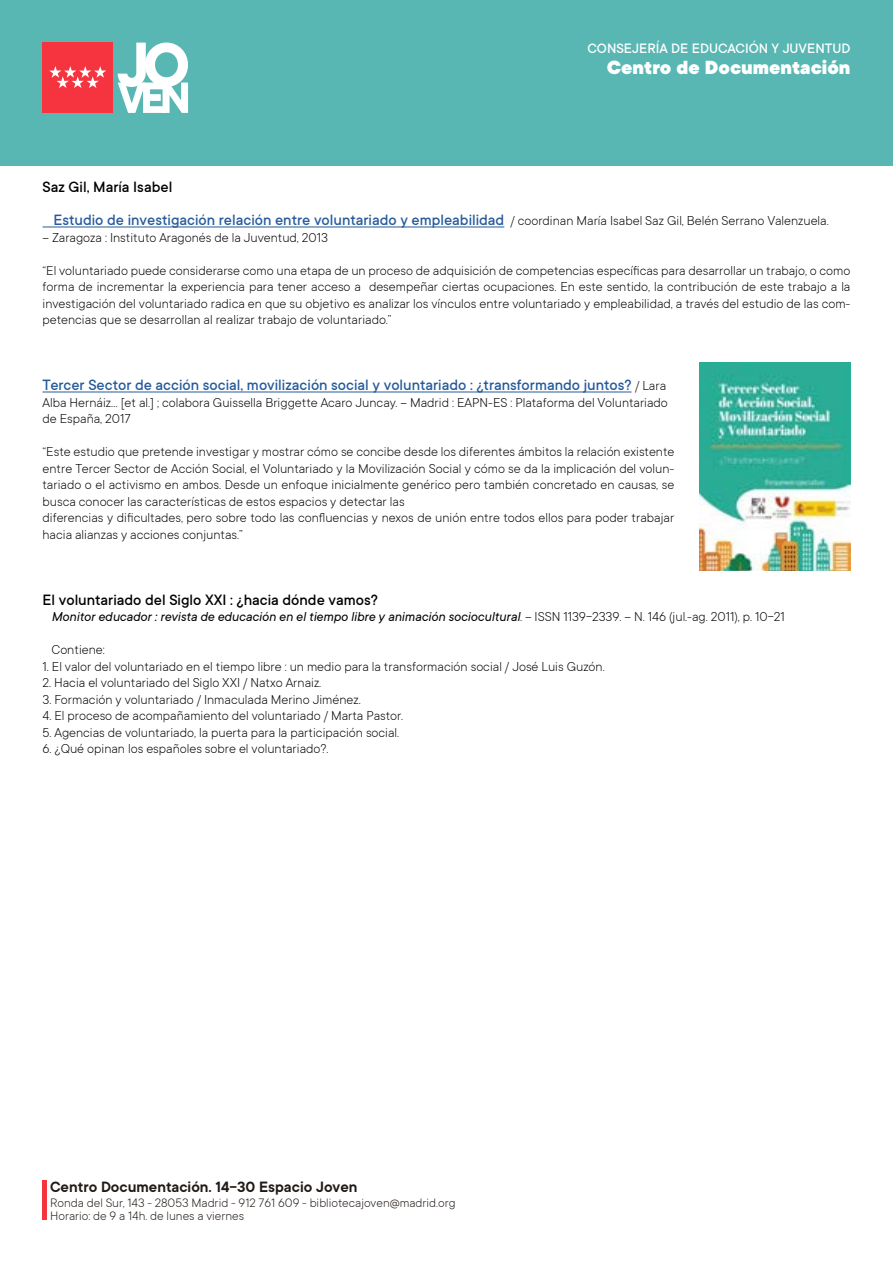
<style>
.page{position:relative;width:893px;height:1263px;background:#fff}
.page>*{position:absolute;margin:0;border:0;box-sizing:border-box;transform-origin:0 0}
.t1{font:900 21px "TT Commons";color:#fff}
.t2{font:500 16.5px/33px "TT Commons";color:#275b9b}
.t3{font:500 16.5px "TT Commons";color:#000}
.t4{font:600 16.5px "TT Commons";color:#211915}
.t5{font:500 15px "TT Commons";color:#fff}
.t6{font:300 14.25px/16.5px "TT Commons";color:#000}
.t7{font:italic 14.25px "TT Commons";color:#000}
.t8{font:300 13.5px/13.5px "TT Commons";color:#211915}
.s1{color:#000}
.s2{font-weight:300;font-size:14.25px;color:#000}
.s3{font-weight:300;font-style:normal}
</style>
<div class="page">
<div style="left:0;top:0;width:893px;height:166px;background:#59b7b3"></div>
<div style="left:43px;top:43px;width:70px;height:70px;background:#f6343f"></div>
<svg style="left:49px;top:66px;width:57px;height:22px"></svg>
<svg style="left:118px;top:43px;width:70px;height:70px"></svg>
<hr style="left:43px;top:1180px;width:4px;height:40px;background:#f6343f">
<hr style="left:43px;top:227px;width:461px;height:1px;background:#275b9b">
<hr style="left:43px;top:392px;width:588px;height:1px;background:#275b9b">
<img style="left:700px;top:362px;width:150px;height:209px">
<p class="t5" style="left:587px;top:40px;width:264px">CONSEJERÍA DE EDUCACIÓN Y JUVENTUD</p>
<h1 class="t1" style="left:607px;top:56px;width:245px">Centro de Documentación</h1>
<p class="t2" style="left:53px;top:171px;width:777px;text-indent:-11px"><span class="s1">Saz Gil, María Isabel<br></span>Estudio de investigación relación entre voluntariado y empleabilidad <span class="s2">/ coordinan María Isabel Saz Gil, Belén Serrano Valenzuela.</span></p>
<p class="t6" style="left:43px;top:229px;width:287px">-- Zaragoza : Instituto Aragonés de la Juventud, 2013</p>
<p class="t6" style="left:43px;top:262px;width:809px;text-align:justify">“El voluntariado puede considerarse como una etapa de un proceso de adquisición de competencias específicas para desarrollar un trabajo, o como forma de incrementar la experiencia para tener acceso a desempeñar ciertas ocupaciones. En este sentido, la contribución de este trabajo a la investigación del voluntariado radica en que su objetivo es analizar los vínculos entre voluntariado y empleabilidad, a través del estudio de las com&shy;petencias que se desarrollan al realizar trabajo de voluntariado.”</p>
<p class="t2" style="left:43px;top:369px;width:625px">Tercer Sector de acción social, movilización social y voluntariado : ¿transformando juntos? <span class="s2">/ Lara</span></p>
<p class="t6" style="left:43px;top:394px;width:627px">Alba Hernáiz… [et al.] ; colabora Guissella Briggette Acaro Juncay. -- Madrid : EAPN-ES : Plataforma del Voluntariado de España, 2017</p>
<p class="t6" style="left:43px;top:444px;width:633px">“Este estudio que pretende investigar y mostrar cómo se concibe desde los diferentes ámbitos la relación existente entre Tercer Sector de Acción Social, el Voluntariado y la Movilización Social y cómo se da la implicación del volun&shy;tariado o el activismo en ambos. Desde un enfoque inicialmente genérico pero también concretado en causas, se busca conocer las características de estos espacios y detectar las<br>diferencias y dificultades, pero sobre todo las confluencias y nexos de unión entre todos ellos para poder trabajar hacia alianzas y acciones conjuntas.”</p>
<p class="t3" style="left:43px;top:591px;width:337px">El voluntariado del Siglo XXI : ¿hacia dónde vamos?</p>
<p class="t7" style="left:51px;top:609px;width:735px">Monitor educador : revista de educación en el tiempo libre y animación sociocultural<span class="s3">. -- ISSN 1139-2339. -- N. 146 (jul.-ag. 2011), p. 10-21</span></p>
<p class="t6" style="left:51px;top:642px;width:55px">Contiene:</p>
<p class="t6" style="left:43px;top:658px;width:564px">1. El valor del voluntariado en el tiempo libre : un medio para la transformación social / José Luis Guzón.</p>
<p class="t6" style="left:43px;top:675px;width:280px">2. Hacia el voluntariado del Siglo XXI / Natxo Arnaiz.</p>
<p class="t6" style="left:43px;top:691px;width:320px">3. Formación y voluntariado / Inmaculada Merino Jiménez.</p>
<p class="t6" style="left:43px;top:708px;width:362px">4. El proceso de acompañamiento del voluntariado / Marta Pastor.</p>
<p class="t6" style="left:43px;top:724px;width:358px">5. Agencias de voluntariado, la puerta para la participación social.</p>
<p class="t6" style="left:43px;top:741px;width:288px">6. ¿Qué opinan los españoles sobre el voluntariado?.</p>
<p class="t4" style="left:50px;top:1178px;width:309px">Centro Documentación. 14-30 Espacio Joven</p>
<p class="t8" style="left:50px;top:1196px;width:407px">Ronda del Sur, 143 - 28053 Madrid - 912 761 609 - bibliotecajoven@madrid.org<br>Horario: de 9 a 14h. de lunes a viernes</p>
</div>
